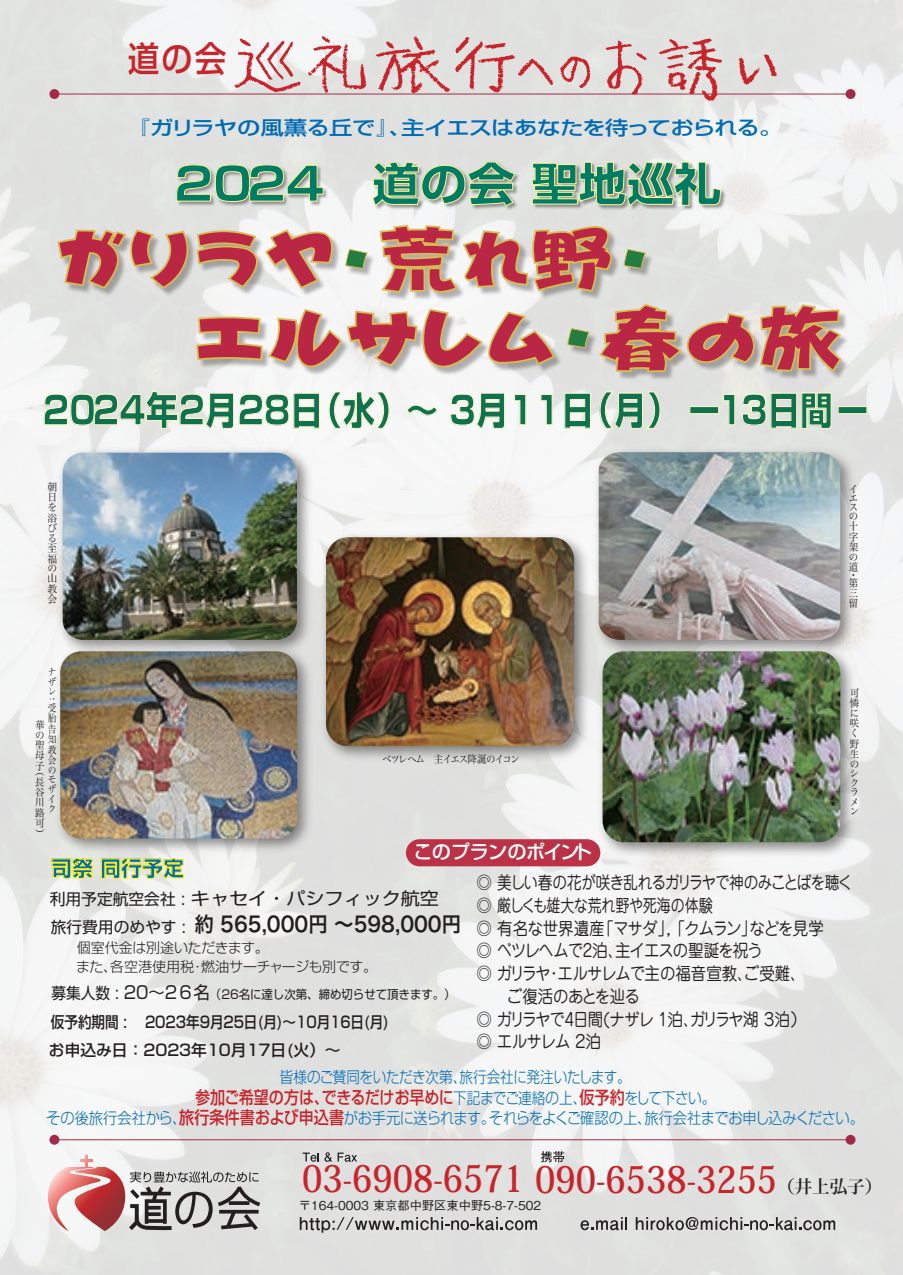
<style>
.page{position:relative;width:903px;height:1275px;background:#fff}
.page>*{position:absolute;margin:0;border:0;box-sizing:border-box;transform-origin:0 0}
.t1{font:700 45.5px "Shin Go Pro";color:#007c64;scale:1.05 1}
.t2{font:800 38.5px "Shin Go Pro";letter-spacing:-.095em;color:#107150;scale:.85 1}
.t3{font:700 36.75px "Koz Min Pr 6 N";color:#c8242b;scale:.88 1}
.t4{font:500 35px "Shin Go Pro";color:#c8242b;scale:.9 1}
.t5{font:21px "Hira Kaku Pro W6";color:#231f20;scale:.92 1}
.t6{font:800 21px "Shin Go Pro";color:#006bb6}
.t7{font:500 19.25px "Shin Go Pro";letter-spacing:-.035em;color:#006bb6;scale:1.22 1}
.t8{font:500 19.25px "Shin Go Pro";letter-spacing:-.045em;color:#fff}
.t9{font:17.5px "Jun 201 Pro";letter-spacing:-.055em;color:#231f20;scale:.89 1}
.t10{font:500 17.5px "Shin Go Pro";letter-spacing:-.015em;color:#c8242b;scale:.86 1}
.t11{font:17.5px "Jun 201 Pro";letter-spacing:-.09em;color:#231f20;scale:.89 1}
.t12{font:17.5px "Jun 201 Pro";letter-spacing:-.035em;color:#231f20;scale:.89 1}
.t13{font:17.5px "Shin Go Pro";color:#231f20;scale:1.09 1}
.t14{font:17.5px "Jun 201 Pro";letter-spacing:-.02em;color:#231f20;scale:.89 1}
.t15{font:300 15.75px "Shin Go Pro";letter-spacing:-.03em;color:#006bb6;scale:.91 1}
.t16{font:500 15.75px "Shin Go Pro";color:#231f20;scale:.86 1}
.t17{font:300 15.75px "Shin Go Pro";letter-spacing:-.03em;color:#006bb6;scale:.86 1}
.t18{font:500 15.75px "Shin Go Pro";color:#231f20}
.t19{font:300 14px/19.2px "Shin Go Pro";letter-spacing:-.02em;color:#231f20}
.t20{font:12.25px "Shin Go Pro";color:#231f20;scale:.93 1}
.t21{font:500 12.25px "Gothic BBB Pro";color:#231f20}
.t22{font:10.5px/9.8px "Hira Min Pro W3";letter-spacing:-.085em;color:#231f20;scale:.9 1}
.s1{font-size:15.75px}
.s2{font-family:"Shin Go Pro";font-size:15.75px}
.s3{font-size:17.5px}
.s4{font-weight:300;font-size:15.75px;color:#006bb6}
.s5{font-weight:500;font-size:17.5px;color:#c8242b}
.s6{font-size:17.5px;color:#231f20}
</style>
<div class="page">
<img style="left:0;top:0;width:903px;height:1275px">
<h3 class="t4" style="left:128px;top:30px;width:111px">道の会</h3>
<p class="t7" style="left:126px;top:112px;width:539px">『ガリラヤの風薫る丘で』、主イエスはあなたを待っておられる。</p>
<h1 class="t1" style="left:174px;top:148px;width:523px">202４　道の会 聖地巡礼</h1>
<h2 class="t2" style="left:43px;top:380px;width:974px">202４年２月２８日（水）～ 3月１１日（月） ー13日間ー</h2>
<p class="t22" style="left:48px;top:481px;width:12px;line-height:10.3px">朝日を浴びる至福の山教会</p>
<p class="t22" style="left:849px;top:484px;width:11px;line-height:9.1px">イエスの</p>
<p class="t22" style="left:849px;top:520px;width:12px;text-align:justify">十字架の道</p>
<p class="t22" style="left:849px;top:570px;width:12px;line-height:7.9px">・第</p>
<p class="t22" style="left:849px;top:587px;width:12px;line-height:10.3px">三留</p>
<p class="t22" style="left:35px;top:667px;width:25px">　ナ</p>
<p class="t22" style="left:48px;top:676px;width:12px;line-height:9.3px">ザレ</p>
<p class="t22" style="left:48px;top:694px;width:12px;line-height:8.8px">：受</p>
<p class="t22" style="left:48px;top:712px;width:12px">胎告知教会のモザイク</p>
<p class="t22" style="left:35px;top:719px;width:12px;text-align:justify">華の聖母子</p>
<p class="t22" style="left:35px;top:765px;width:12px;line-height:10.5px;text-align:justify">（長谷川路可）</p>
<p class="t22" style="left:382px;top:753px;width:155px">ベツレヘム　主イエス降誕のイコン</p>
<p class="t22" style="left:850px;top:687px;width:12px">可憐に咲く野生のシクラメン</p>
<p class="t8" style="left:414px;top:836px;width:180px">このプランのポイント</p>
<p class="t9" style="left:476px;top:868px;width:424px">◎ 美しい春の花が咲き乱れるガリラヤで神のみことばを聴く</p>
<p class="t14" style="left:476px;top:891px;width:267px">◎ 厳しくも雄大な荒れ野や死海の体験</p>
<p class="t9" style="left:476px;top:914px;width:392px">◎ 有名な世界遺産「マサダ」, 「クムラン」などを見学</p>
<p class="t9" style="left:476px;top:937px;width:323px">◎ ベツレヘムで2泊、主イエスの聖誕を祝う</p>
<p class="t12" style="left:476px;top:959px;width:371px">◎ ガリラヤ･エルサレムで主の福音宣教、ご受難、</p>
<p class="t9" style="left:476px;top:982px;width:185px">　 ご復活のあとを辿る</p>
<p class="t11" style="left:476px;top:1005px;width:371px">◎ ガリラヤで4日間(ナザレ 1泊、ガリラヤ湖 ３泊）</p>
<p class="t9" style="left:476px;top:1028px;width:142px">◎ エルサレム ２泊</p>
<p class="t9" style="left:507px;top:1050px;width:36px">　　</p>
<p class="t6" style="left:51px;top:852px;width:134px">司祭 同行予定</p>
<p class="t13" style="left:50px;top:884px;width:358px"><span class="s1">利用予定航空会社 :</span> キャセイ・パシフィック航空</p>
<p class="t5" style="left:51px;top:905px;width:469px"><span class="s2">旅行費用のめやす :</span> 約 565,000円 ～598,000円　</p>
<p class="t19" style="left:76px;top:936px;width:303px">個室代金は別途いただきます。<br>また、各空港使用税･燃油サーチャージも別です。</p>
<p class="t20" style="left:52px;top:984px;width:436px"><span class="s1">募集人数 :</span> <span class="s3">20～2６名</span>（26名に達し次第、締め切らせて頂きます。）</p>
<p class="t16" style="left:51px;top:1009px;width:395px">仮予約期間 : 202３年9月25日(月)～10月1６日(月)</p>
<p class="t18" style="left:49px;top:1037px;width:293px">お申込み日：2023年10月17日(火）～</p>
<p class="t17" style="left:280px;top:1064px;width:409px">皆様のご賛同をいただき次第、旅行会社に発注いたします。</p>
<p class="t10" style="left:195px;top:1083px;width:607px">参加ご希望の方は、できるだけお早めに<span class="s4">下記までご連絡の上、</span>仮予約<span class="s4">をして下さい。</span></p>
<p class="t15" style="left:46px;top:1105px;width:900px">その後旅行会社から、<span class="s5">旅行条件書および申込書</span>がお手元に送られます。それらをよくご確認の上、旅行会社までお申し込みください。</p>
<h3 class="t3" style="left:302px;top:1159px;width:660px">03-6908-6571 090-6538-3255<span class="s6">（井上弘子）</span></h3>
<p class="t21" style="left:299px;top:1195px;width:244px">〒164-0003 東京都中野区東中野5-8-7-502</p>
</div>
